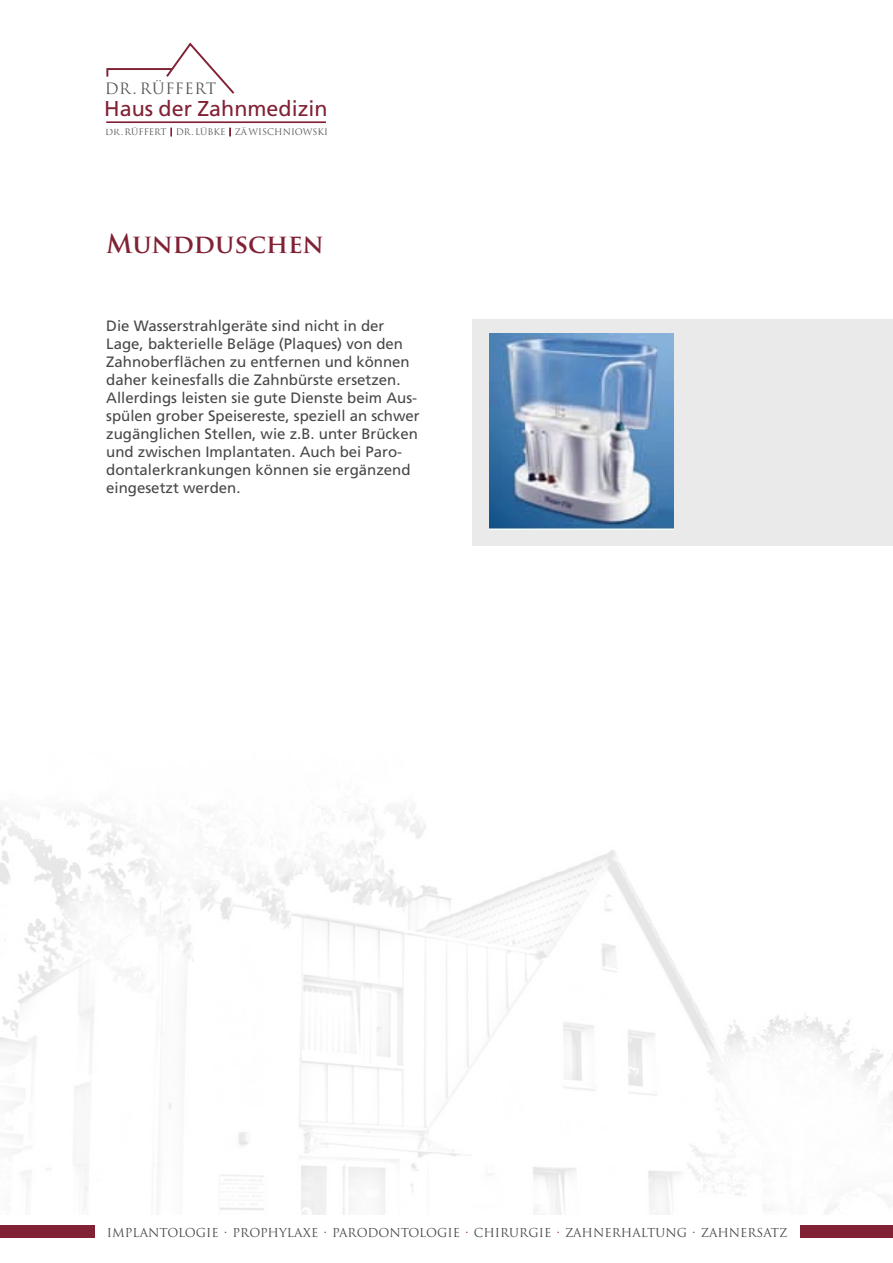
<style>
.page{position:relative;width:893px;height:1263px;background:#fff}
.page>*{position:absolute;margin:0;border:0;box-sizing:border-box;transform-origin:0 0}
.t1{font:700 25.5px "Trajan Pro";color:#812134}
.t2{font:21.45px "Frutiger";color:#812134}
.t3{font:15.3px "Trajan";letter-spacing:.04em;color:#565656}
.t4{font:15px/18px "Frutiger";color:#484848}
.t5{font:12px "Trajan";color:#484848}
.t6{font:8.85px "Trajan Pro";color:#565656}
.s1{font-family:"Times New Roman";color:#812134}
</style>
<div class="page">
<img style="left:0;top:807px;width:893px;height:407px">
<div style="left:0;top:1225px;width:94px;height:13px;background:#812134"></div>
<div style="left:800px;top:1225px;width:93px;height:13px;background:#812134"></div>
<hr style="left:106px;top:121px;width:220px;height:2px;background:#812134">
<svg style="left:106px;top:42px;width:129px;height:52px"></svg>
<div style="left:472px;top:319px;width:421px;height:227px;background:#eaeaea"></div>
<img style="left:489px;top:333px;width:184px;height:197px">
<p class="t3" style="left:105px;top:79px;width:113px">DR . RÜFFERT</p>
<h2 class="t2" style="left:104px;top:96px;width:225px">Haus der Zahnmedizin</h2>
<p class="t6" style="left:105px;top:127px;width:224px">DR.RÜFFERT <span class="s1">|</span> DR.LÜBKE <span class="s1">|</span> ZÄ WISCHNIOWSKI</p>
<p class="t1" style="left:106px;top:228px;width:219px">Mundduschen</p>
<p class="t4" style="left:106px;top:316px;width:315px">Die Wasserstrahlgeräte sind nicht in der Lage, bakterielle Beläge (Plaques) von den Zahnoberflächen zu entfernen und können daher keinesfalls die Zahnbürste ersetzen.<br>Allerdings leisten sie gute Dienste beim Aus&shy;spülen grober Speisereste, speziell an schwer zugänglichen Stellen, wie z.B. unter Brücken und zwischen Implantaten. Auch bei Paro&shy;dontalerkrankungen können sie ergänzend eingesetzt werden.</p>
<p class="t5" style="left:107px;top:1225px;width:682px">IMPLANTOLOGIE <sup>.</sup> PROPHYLAXE <sup>.</sup> PARODONTOLOGIE <sup>.</sup> CHIRURGIE <sup>.</sup> ZAHNERHALTUNG <sup>.</sup> ZAHNERSATZ</p>
</div>
